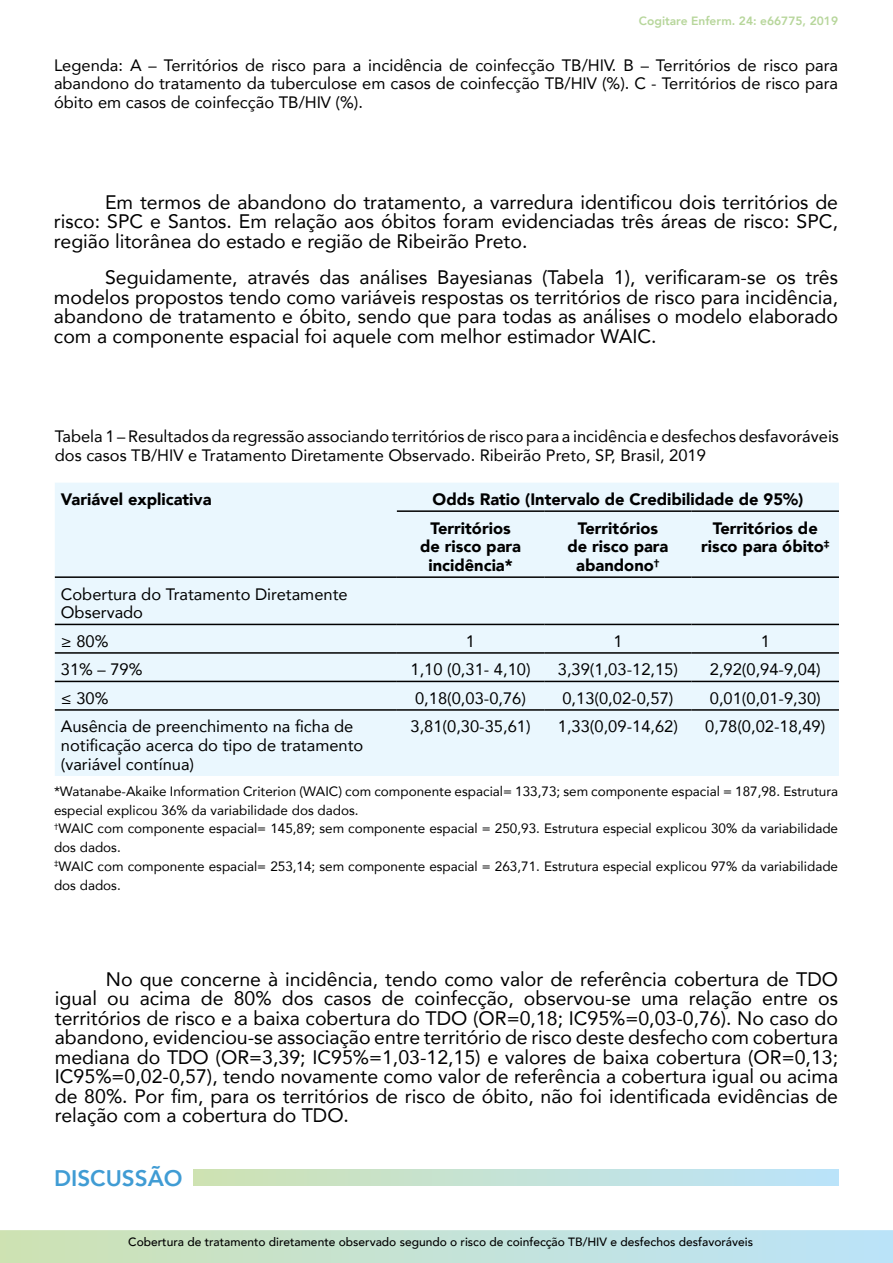
<style>
.page{position:relative;width:893px;height:1263px;background:#fff}
.page>*{position:absolute;margin:0;border:0;box-sizing:border-box;transform-origin:0 0}
.t1{font:800 22.5px "Avenir";color:#409cd4}
.t2{font:19.5px/19.5px "Avenir";color:#000;text-align:justify}
.t3{font:16.5px/18.8px "Avenir";color:#000}
.t4{font:900 16.5px/18.8px "Avenir";color:#000;text-align:center}
.t5{font:13.5px/18.8px "Avenir";color:#000}
.t6{font:500 12px "Avenir";color:#000}
.t7{font:800 12px "Avenir";color:#b7d69b}
</style>
<div class="page">
<svg style="left:0;top:1230px;width:893px;height:33px;background:#c4e2d6"></svg>
<div style="left:55px;top:483px;width:784px;height:293px;background:#eaf7fe"></div>
<hr style="left:397px;top:510px;width:147px;height:2px;background:#000">
<hr style="left:544px;top:510px;width:148px;height:2px;background:#000">
<hr style="left:692px;top:510px;width:147px;height:2px;background:#000">
<hr style="left:55px;top:576px;width:342px;height:2px;background:#000">
<hr style="left:397px;top:576px;width:147px;height:2px;background:#000">
<hr style="left:544px;top:576px;width:148px;height:2px;background:#000">
<hr style="left:692px;top:576px;width:147px;height:2px;background:#000">
<hr style="left:55px;top:624px;width:342px;height:1px;background:#000">
<hr style="left:397px;top:624px;width:147px;height:1px;background:#000">
<hr style="left:544px;top:624px;width:148px;height:1px;background:#000">
<hr style="left:692px;top:624px;width:147px;height:1px;background:#000">
<hr style="left:55px;top:652px;width:342px;height:2px;background:#000">
<hr style="left:397px;top:652px;width:147px;height:2px;background:#000">
<hr style="left:544px;top:652px;width:148px;height:2px;background:#000">
<hr style="left:692px;top:652px;width:147px;height:2px;background:#000">
<hr style="left:55px;top:681px;width:342px;height:1px;background:#000">
<hr style="left:397px;top:681px;width:147px;height:1px;background:#000">
<hr style="left:544px;top:681px;width:148px;height:1px;background:#000">
<hr style="left:692px;top:681px;width:147px;height:1px;background:#000">
<hr style="left:55px;top:709px;width:342px;height:2px;background:#000">
<hr style="left:397px;top:709px;width:147px;height:2px;background:#000">
<hr style="left:544px;top:709px;width:148px;height:2px;background:#000">
<hr style="left:692px;top:709px;width:147px;height:2px;background:#000">
<div style="left:193px;top:1169px;width:646px;height:17px;background:linear-gradient(to right,#cee2b2,#bae3fb)"></div>
<p class="t7" style="left:639px;top:12px;width:201px">Cogitare Enferm. 24: e66775, 2019</p>
<p class="t3" style="left:54px;top:55px;width:786px;text-align:justify">Legenda: A – Territórios de risco para a incidência de coinfecção TB/HIV. B – Territórios de risco para abandono do tratamento da tuberculose em casos de coinfecção TB/HIV (%). C - Territórios de risco para óbito em casos de coinfecção TB/HIV (%).</p>
<p class="t2" style="left:54px;top:192px;width:786px;text-indent:51px">Em termos de abandono do tratamento, a varredura identificou dois territórios de risco: SPC e Santos. Em relação aos óbitos foram evidenciadas três áreas de risco: SPC, região litorânea do estado e região de Ribeirão Preto.</p>
<p class="t2" style="left:54px;top:267px;width:786px;text-indent:51px">Seguidamente, através das análises Bayesianas (Tabela 1), verificaram-se os três modelos propostos tendo como variáveis respostas os territórios de risco para incidência, abandono de tratamento e óbito, sendo que para todas as análises o modelo elaborado com a componente espacial foi aquele com melhor estimador WAIC.</p>
<p class="t3" style="left:55px;top:426px;width:786px">Tabela 1 – Resultados da regressão associando territórios de risco para a incidência e desfechos desfavoráveis dos casos TB/HIV e Tratamento Diretamente Observado. Ribeirão Preto, SP, Brasil, 2019</p>
<p class="t4" style="left:61px;top:490px;width:152px">Variável explicativa</p>
<p class="t4" style="left:430px;top:485px;width:374px;line-height:28.5px;text-align:left">Odds Ratio (Intervalo de Credibilidade de 95%)<br>Territórios</p>
<p class="t4" style="left:420px;top:537px;width:103px">de risco para incidência*</p>
<p class="t4" style="left:567px;top:518px;width:103px">Territórios de risco para abandono<sup>†</sup></p>
<p class="t4" style="left:701px;top:518px;width:130px">Territórios de risco para óbito<sup>‡</sup></p>
<p class="t3" style="left:61px;top:584px;width:288px">Cobertura do Tratamento Diretamente<br>Observado</p>
<p class="t3" style="left:61px;top:631px;width:49px">≥ 80%</p>
<p class="t3" style="left:466px;top:631px;width:11px">1</p>
<p class="t3" style="left:613px;top:631px;width:11px">1</p>
<p class="t3" style="left:761px;top:631px;width:11px">1</p>
<p class="t3" style="left:61px;top:660px;width:83px">31% – 79%</p>
<p class="t3" style="left:410px;top:660px;width:122px">1,10 (0,31- 4,10)</p>
<p class="t3" style="left:558px;top:660px;width:122px">3,39(1,03-12,15)</p>
<p class="t3" style="left:710px;top:660px;width:112px">2,92(0,94-9,04)</p>
<p class="t3" style="left:61px;top:688px;width:49px">≤ 30%</p>
<p class="t3" style="left:415px;top:688px;width:112px">0,18(0,03-0,76)</p>
<p class="t3" style="left:562px;top:688px;width:112px">0,13(0,02-0,57)</p>
<p class="t3" style="left:710px;top:688px;width:112px">0,01(0,01-9,30)</p>
<p class="t3" style="left:61px;top:717px;width:304px">Ausência de preenchimento na ficha de notificação acerca do tipo de tratamento (variável contínua)</p>
<p class="t3" style="left:410px;top:717px;width:122px">3,81(0,30-35,61)</p>
<p class="t3" style="left:558px;top:717px;width:122px">1,33(0,09-14,62)</p>
<p class="t3" style="left:705px;top:717px;width:122px">0,78(0,02-18,49)</p>
<p class="t5" style="left:54px;top:781px;width:786px">*Watanabe-Akaike Information Criterion (WAIC) com componente espacial= 133,73; sem componente espacial = 187,98. Estrutura especial explicou 36% da variabilidade dos dados.<br><sup>†</sup>WAIC com componente espacial= 145,89; sem componente espacial = 250,93. Estrutura especial explicou 30% da variabilidade dos dados.<br><sup>‡</sup>WAIC com componente espacial= 253,14; sem componente espacial = 263,71. Estrutura especial explicou 97% da variabilidade dos dados.</p>
<p class="t2" style="left:55px;top:968px;width:785px;text-indent:51px">No que concerne à incidência, tendo como valor de referência cobertura de TDO igual ou acima de 80% dos casos de coinfecção, observou-se uma relação entre os territórios de risco e a baixa cobertura do TDO (OR=0,18; IC95%=0,03-0,76). No caso do abandono, evidenciou-se associação entre território de risco deste desfecho com cobertura mediana do TDO (OR=3,39; IC95%=1,03-12,15) e valores de baixa cobertura (OR=0,13; IC95%=0,02-0,57), tendo novamente como valor de referência a cobertura igual ou acima de 80%. Por fim, para os territórios de risco de óbito, não foi identificada evidências de relação com a cobertura do TDO.</p>
<p class="t1" style="left:54px;top:1160px;width:130px">DISCUSSÃO</p>
<p class="t6" style="left:128px;top:1232px;width:626px">Cobertura de tratamento diretamente observado segundo o risco de coinfecção TB/HIV e desfechos desfavoráveis</p>
</div>
